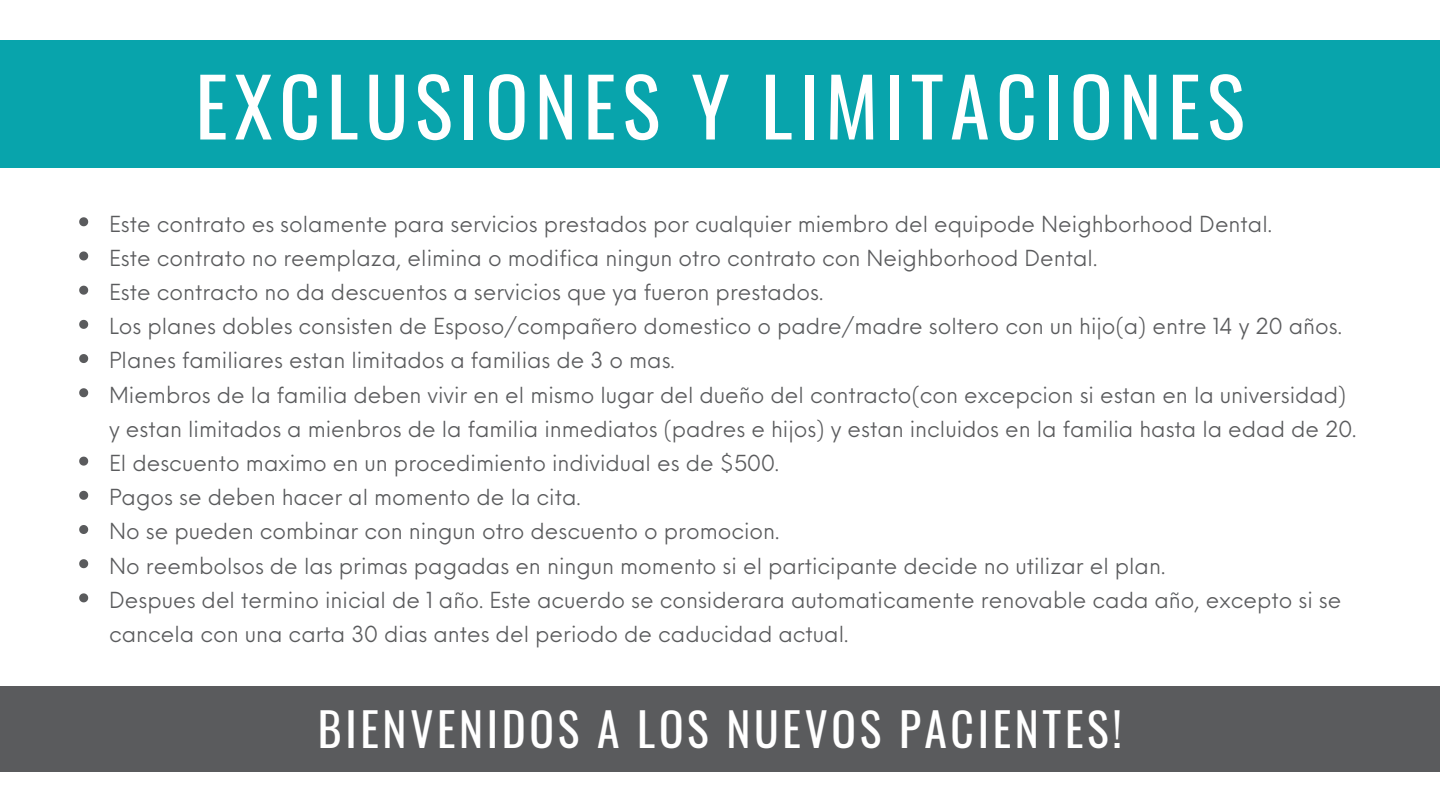
<style>
.page{position:relative;width:1440px;height:810px;background:#fff}
.page>*{position:absolute;margin:0;border:0;box-sizing:border-box;transform-origin:0 0}
.t1{font:80px "Oswald";letter-spacing:.08em;color:#fff}
.t2{font:45.6px "Oswald";letter-spacing:.08em;color:#fff}
.t3{font:21.6px/34.2px "Neue Einstellung";color:#5a5b5d}
</style>
<div class="page">
<div style="left:0;top:40px;width:1440px;height:128px;background:#08a4ac"></div>
<svg style="left:79px;top:217px;width:9px;height:9px"></svg>
<svg style="left:79px;top:251px;width:9px;height:9px"></svg>
<svg style="left:79px;top:286px;width:9px;height:9px"></svg>
<svg style="left:79px;top:320px;width:9px;height:9px"></svg>
<svg style="left:79px;top:354px;width:9px;height:9px"></svg>
<svg style="left:79px;top:388px;width:9px;height:9px"></svg>
<svg style="left:79px;top:457px;width:9px;height:9px"></svg>
<svg style="left:79px;top:491px;width:9px;height:9px"></svg>
<svg style="left:79px;top:525px;width:9px;height:9px"></svg>
<svg style="left:79px;top:559px;width:9px;height:9px"></svg>
<svg style="left:79px;top:593px;width:9px;height:9px"></svg>
<div style="left:0;top:686px;width:1440px;height:86px;background:#5a5b5d"></div>
<p class="t1" style="left:195px;top:44px;width:1051px">EXCLUSIONES Y LIMITACIONES</p>
<p class="t3" style="left:109px;top:205px;width:1164px">Este contrato es solamente para servicios prestados por cualquier miembro del equipode Neighborhood Dental.</p>
<p class="t3" style="left:109px;top:239px;width:990px">Este contrato no reemplaza, elimina o modifica ningun otro contrato con Neighborhood Dental.</p>
<p class="t3" style="left:109px;top:273px;width:716px">Este contracto no da descuentos a servicios que ya fueron prestados.</p>
<p class="t3" style="left:109px;top:307px;width:1234px">Los planes dobles consisten de Esposo/compañero domestico o padre/madre soltero con un hijo(a) entre 14 y 20 años.</p>
<p class="t3" style="left:109px;top:341px;width:567px">Planes familiares estan limitados a familias de 3 o mas.</p>
<p class="t3" style="left:109px;top:375px;width:1249px">Miembros de la familia deben vivir en el mismo lugar del dueño del contracto(con excepcion si estan en la universidad) y estan limitados a mienbros de la familia inmediatos (padres e hijos) y estan incluidos en la familia hasta la edad de 20.</p>
<p class="t3" style="left:109px;top:444px;width:672px">El descuento maximo en un procedimiento individual es de $500.</p>
<p class="t3" style="left:109px;top:478px;width:473px">Pagos se deben hacer al momento de la cita.</p>
<p class="t3" style="left:109px;top:512px;width:672px">No se pueden combinar con ningun otro descuento o promocion.</p>
<p class="t3" style="left:109px;top:546px;width:1058px">No reembolsos de las primas pagadas en ningun momento si el participante decide no utilizar el plan.</p>
<p class="t3" style="left:109px;top:581px;width:1234px">Despues del termino inicial de 1 año. Este acuerdo se considerara automaticamente renovable cada año, excepto si se cancela con una carta 30 dias antes del periodo de caducidad actual.</p>
<p class="t2" style="left:318px;top:694px;width:806px">BIENVENIDOS A LOS NUEVOS PACIENTES!</p>
</div>
